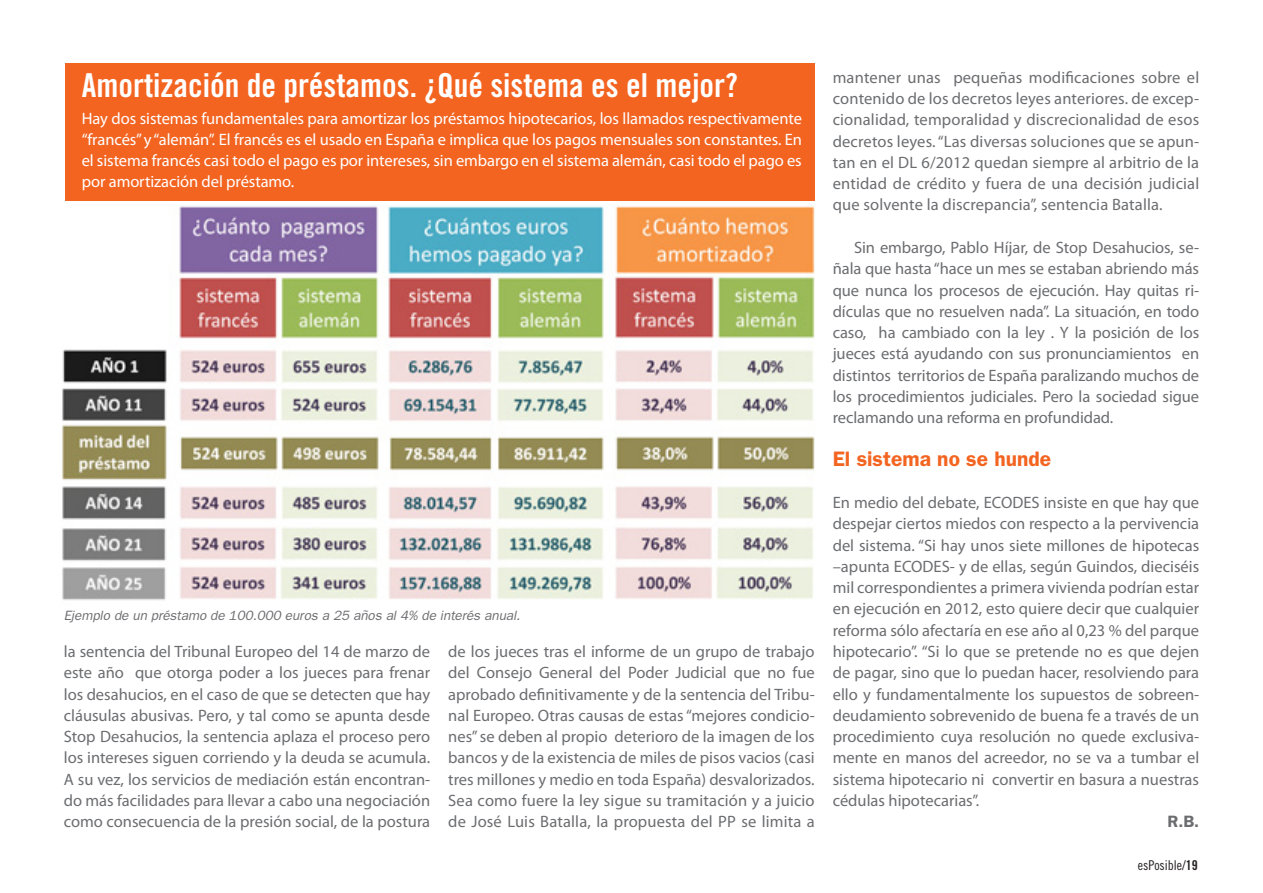
<style>
.page{position:relative;width:1263px;height:893px;background:#fff}
.page>*{position:absolute;margin:0;border:0;box-sizing:border-box;transform-origin:0 0}
.t1{font:33px "Trade Gothic Bold Cond Twenty";color:#fff}
.t2{font:600 21px "Franklin Gothic";color:#f36421}
.t3{font:16.5px/21.3px "Myriad Pro";color:#6c6d70;text-align:justify}
.t4{font:16.5px/21px "Myriad Pro";letter-spacing:-.005em;color:#fff;text-align:justify}
.t5{font:600 16.5px "Franklin Gothic";color:#6c6d70}
.t6{font:italic 13.5px "Franklin Gothic";letter-spacing:-.005em;color:#6c6d70}
.t7{font:13.5px "Trade Gothic Cond Eighteen";color:#231f20}
.s1{font-family:"Trade Gothic Bold Cond Twenty"}
</style>
<div class="page">
<div style="left:66px;top:64px;width:749px;height:137px;background:#f36421"></div>
<img style="left:61px;top:206px;width:754px;height:394px">
<h1 class="t1" style="left:82px;top:65px;width:658px">Amortización de préstamos. ¿Qué sistema es el mejor?</h1>
<p class="t4" style="left:82px;top:108px;width:722px">Hay dos sistemas fundamentales para amortizar los préstamos hipotecarios, los llamados respectivamente “francés” y “alemán”. El francés es el usado en España e implica que los pagos mensuales son constantes. En el sistema francés casi todo el pago es por intereses, sin embargo en el sistema alemán, casi todo el pago es por amortización del préstamo.</p>
<p class="t6" style="left:64px;top:607px;width:458px">Ejemplo de un préstamo de 100.000 euros a 25 años al 4% de interés anual.</p>
<p class="t3" style="left:64px;top:640px;width:368px">la sentencia del Tribunal Europeo del 14 de marzo de este año que otorga poder a los jueces para frenar los desahucios, en el caso de que se detecten que hay cláusulas abusivas. Pero, y tal como se apunta desde Stop Desahucios, la sentencia aplaza el proceso pero los intereses siguen corriendo y la deuda se acumula.<br>A su vez, los servicios de mediación están encontran&shy;do más facilidades para llevar a cabo una negociación como consecuencia de la presión social, de la postura</p>
<p class="t3" style="left:448px;top:640px;width:368px">de los jueces tras el informe de un grupo de trabajo del Consejo General del Poder Judicial que no fue aprobado definitivamente y de la sentencia del Tribu&shy;nal Europeo. Otras causas de estas “mejores condicio&shy;nes” se deben al propio deterioro de la imagen de los bancos y de la existencia de miles de pisos vacios (casi tres millones y medio en toda España) desvalorizados.<br>Sea como fuere la ley sigue su tramitación y a juicio de José Luis Batalla, la propuesta del PP se limita a</p>
<p class="t3" style="left:833px;top:66px;width:368px">mantener unas pequeñas modificaciones sobre el contenido de los decretos leyes anteriores. de excep&shy;cionalidad, temporalidad y discrecionalidad de esos decretos leyes. “Las diversas soluciones que se apun&shy;tan en el DL 6/2012 quedan siempre al arbitrio de la entidad de crédito y fuera de una decisión judicial que solvente la discrepancia”, sentencia Batalla.</p>
<p class="t3" style="left:833px;top:237px;width:368px;text-indent:21px">Sin embargo, Pablo Híjar, de Stop Desahucios, se&shy;ñala que hasta “hace un mes se estaban abriendo más que nunca los procesos de ejecución. Hay quitas ri&shy;dículas que no resuelven nada”. La situación, en todo caso, ha cambiado con la ley . Y la posición de los jueces está ayudando con sus pronunciamientos en distintos territorios de España paralizando muchos de los procedimientos judiciales. Pero la sociedad sigue reclamando una reforma en profundidad.</p>
<p class="t2" style="left:833px;top:446px;width:220px">El sistema no se hunde</p>
<p class="t3" style="left:833px;top:492px;width:368px">En medio del debate, ECODES insiste en que hay que despejar ciertos miedos con respecto a la pervivencia del sistema. “Si hay unos siete millones de hipotecas –apunta ECODES- y de ellas, según Guindos, dieciséis mil correspondientes a primera vivienda podrían estar en ejecución en 2012, esto quiere decir que cualquier reforma sólo afectaría en ese año al 0,23 % del parque hipotecario”. “Si lo que se pretende no es que dejen de pagar, sino que lo puedan hacer, resolviendo para ello y fundamentalmente los supuestos de sobreen&shy;deudamiento sobrevenido de buena fe a través de un procedimiento cuya resolución no quede exclusiva&shy;mente en manos del acreedor, no se va a tumbar el sistema hipotecario ni convertir en basura a nuestras cédulas hipotecarias”.</p>
<p class="t5" style="left:1167px;top:812px;width:33px">R.B.</p>
<p class="t7" style="left:1138px;top:858px;width:61px">esPosible/<span class="s1">19</span></p>
</div>
